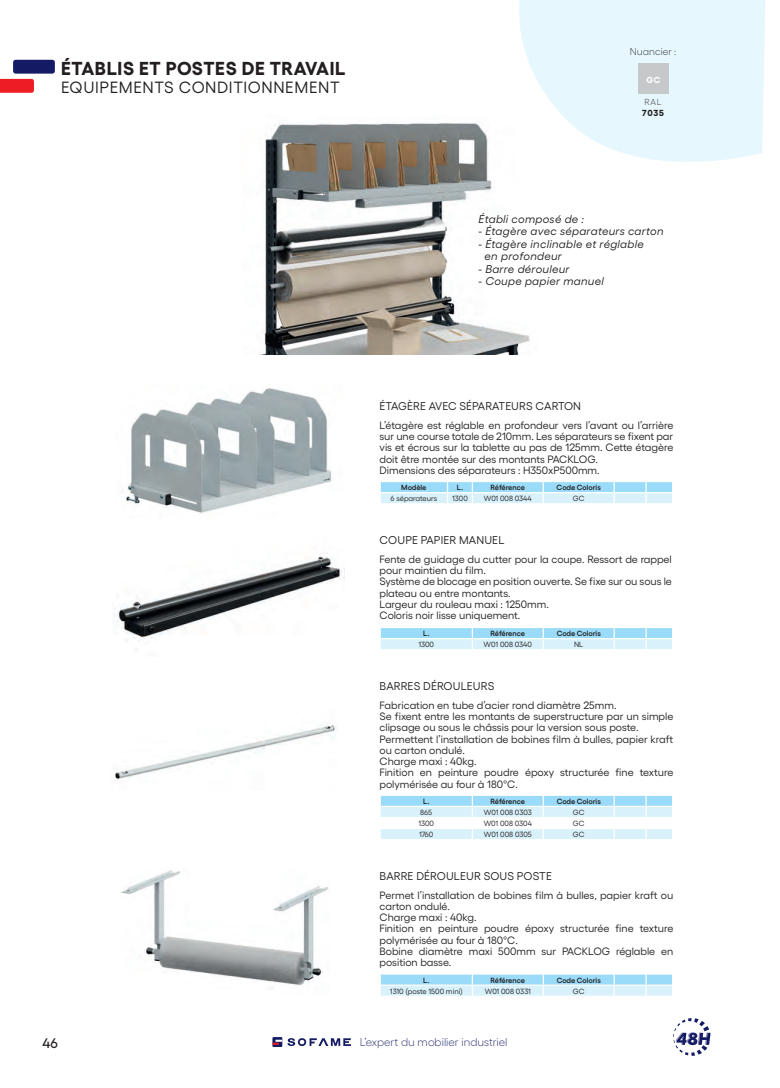
<style>
.page{position:relative;width:780px;height:1088px;background:#fff}
.page>*{position:absolute;margin:0;border:0;box-sizing:border-box;transform-origin:0 0}
.t1{font:700 18.75px "Gellix";letter-spacing:.035em;color:#231f20}
.t2{font:16.25px "Gellix";letter-spacing:.035em;color:#231f20}
.t3{font:500 13.75px "Gellix";color:#231f20}
.t4{font:italic 11.25px/12.5px "Gellix";letter-spacing:.025em;color:#231f20}
.t5{font:11.25px "Gellix";letter-spacing:.01em;color:#231f20}
.t6{font:300 11.25px "Gellix";color:#141b64}
.t7{font:10.62px/11.2px "Gellix";color:#231f20}
.t8{font:300 10px "Gellix";color:#231f20}
.t9{font:700 8.75px "Gellix";color:#231f20}
.t10{font:300 8.75px "Gellix";color:#231f20}
.t11{font:700 8.75px "Gellix";color:#fff}
.t12{font:7.5px "Gellix";color:#231f20}
.t13{font:600 7.5px "Gellix";letter-spacing:-.005em;color:#231f20}
</style>
<div class="page">
<svg style="left:272px;top:1038px;width:79px;height:8px"></svg>
<div style="left:13px;top:60px;width:42px;height:14px;background:#141b64;border-radius:3px"></div>
<svg style="left:0;top:79px;width:34px;height:14px"></svg>
<svg style="left:519px;top:0;width:246px;height:162px;background:#e9f7fd"></svg>
<div style="left:638px;top:64px;width:30px;height:30px;background:#c7c8ca"></div>
<svg style="left:673px;top:1018px;width:37px;height:38px"></svg>
<img style="left:262px;top:116px;width:276px;height:238px">
<img style="left:113px;top:724px;width:224px;height:56px">
<img style="left:124px;top:388px;width:208px;height:126px">
<img style="left:114px;top:552px;width:230px;height:89px">
<img style="left:120px;top:870px;width:209px;height:115px">
<svg style="left:380px;top:481px;width:293px;height:22px;background:#c1e9fa"></svg>
<svg style="left:380px;top:627px;width:293px;height:22px;background:#c1e9fa"></svg>
<svg style="left:380px;top:795px;width:293px;height:44px"></svg>
<svg style="left:380px;top:974px;width:293px;height:21px;background:#bfe8fa"></svg>
<h1 class="t1" style="left:61px;top:54px;width:286px">ÉTABLIS ET POSTES DE TRAVAIL</h1>
<h2 class="t2" style="left:61px;top:75px;width:280px">EQUIPEMENTS CONDITIONNEMENT</h2>
<p class="t8" style="left:629px;top:44px;width:48px">Nuancier :</p>
<p class="t11" style="left:646px;top:72px;width:16px">GC</p>
<p class="t10" style="left:644px;top:96px;width:19px">RAL</p>
<p class="t9" style="left:642px;top:106px;width:23px">7035</p>
<p class="t4" style="left:478px;top:212px;width:107px">Établi composé de :</p>
<p class="t4" style="left:478px;top:224px;width:186px">- Étagère avec séparateurs carton</p>
<p class="t4" style="left:484px;top:237px;width:161px;text-indent:-6px">- Étagère inclinable et réglable en profondeur</p>
<p class="t4" style="left:478px;top:262px;width:92px">- Barre dérouleur</p>
<p class="t4" style="left:478px;top:274px;width:127px">- Coupe papier manuel</p>
<p class="t5" style="left:379px;top:397px;width:203px">ÉTAGÈRE AVEC SÉPARATEURS CARTON</p>
<p class="t7" style="left:379px;top:418px;width:295px">L’étagère est réglable en profondeur vers l’avant ou l’arrière sur une course totale de 210mm. Les séparateurs se fixent par vis et écrous sur la tablette au pas de 125mm. Cette étagère doit être montée sur des montants PACKLOG.<br>Dimensions des séparateurs : H350xP500mm.</p>
<p class="t13" style="left:401px;top:482px;width:27px">Modèle</p>
<p class="t13" style="left:457px;top:482px;width:8px">L.</p>
<p class="t13" style="left:490px;top:482px;width:36px">Référence</p>
<p class="t13" style="left:556px;top:482px;width:46px">Code Coloris</p>
<p class="t12" style="left:390px;top:493px;width:48px">6 séparateurs</p>
<p class="t12" style="left:452px;top:493px;width:17px">1300</p>
<p class="t12" style="left:483px;top:493px;width:50px">W01 008 0344</p>
<p class="t12" style="left:573px;top:493px;width:13px">GC</p>
<p class="t5" style="left:379px;top:532px;width:126px">COUPE PAPIER MANUEL</p>
<p class="t7" style="left:379px;top:552px;width:294px">Fente de guidage du cutter pour la coupe. Ressort de rappel pour maintien du film.<br>Système de blocage en position ouverte. Se fixe sur ou sous le plateau ou entre montants.<br>Largeur du rouleau maxi : 1250mm.<br>Coloris noir lisse uniquement.</p>
<p class="t13" style="left:423px;top:628px;width:8px">L.</p>
<p class="t13" style="left:490px;top:628px;width:36px">Référence</p>
<p class="t13" style="left:556px;top:628px;width:46px">Code Coloris</p>
<p class="t12" style="left:418px;top:639px;width:17px">1300</p>
<p class="t12" style="left:483px;top:639px;width:50px">W01 008 0340</p>
<p class="t12" style="left:574px;top:639px;width:11px">NL</p>
<p class="t5" style="left:379px;top:678px;width:116px">BARRES DÉROULEURS</p>
<p class="t7" style="left:379px;top:698px;width:295px">Fabrication en tube d’acier rond diamètre 25mm.<br>Se fixent entre les montants de superstructure par un simple clipsage ou sous le châssis pour la version sous poste.<br>Permettent l’installation de bobines film à bulles, papier kraft ou carton ondulé.<br>Charge maxi : 40kg.<br>Finition en peinture poudre époxy structurée fine texture polymérisée au four à 180°C.</p>
<p class="t13" style="left:423px;top:795px;width:8px">L.</p>
<p class="t13" style="left:490px;top:795px;width:36px">Référence</p>
<p class="t13" style="left:556px;top:795px;width:46px">Code Coloris</p>
<p class="t12" style="left:420px;top:807px;width:13px">865</p>
<p class="t12" style="left:484px;top:807px;width:49px">W01 008 0303</p>
<p class="t12" style="left:573px;top:807px;width:13px">GC</p>
<p class="t12" style="left:418px;top:818px;width:17px">1300</p>
<p class="t12" style="left:483px;top:818px;width:50px">W01 008 0304</p>
<p class="t12" style="left:573px;top:818px;width:13px">GC</p>
<p class="t12" style="left:419px;top:829px;width:16px">1760</p>
<p class="t12" style="left:484px;top:829px;width:49px">W01 008 0305</p>
<p class="t12" style="left:573px;top:829px;width:13px">GC</p>
<p class="t5" style="left:379px;top:868px;width:174px">BARRE DÉROULEUR SOUS POSTE</p>
<p class="t7" style="left:379px;top:888px;width:295px">Permet l’installation de bobines film à bulles, papier kraft ou carton ondulé.<br>Charge maxi : 40kg.<br>Finition en peinture poudre époxy structurée fine texture polymérisée au four à 180°C.<br>Bobine diamètre maxi 500mm sur PACKLOG réglable en position basse.</p>
<p class="t13" style="left:423px;top:974px;width:8px">L.</p>
<p class="t13" style="left:490px;top:974px;width:36px">Référence</p>
<p class="t13" style="left:556px;top:974px;width:46px">Code Coloris</p>
<p class="t12" style="left:390px;top:985px;width:74px">1310 (poste 1500 mini)</p>
<p class="t12" style="left:484px;top:985px;width:48px">W01 008 0331</p>
<p class="t12" style="left:573px;top:985px;width:13px">GC</p>
<p class="t3" style="left:43px;top:1033px;width:17px">46</p>
<p class="t6" style="left:359px;top:1034px;width:149px">L’expert du mobilier industriel</p>
</div>
